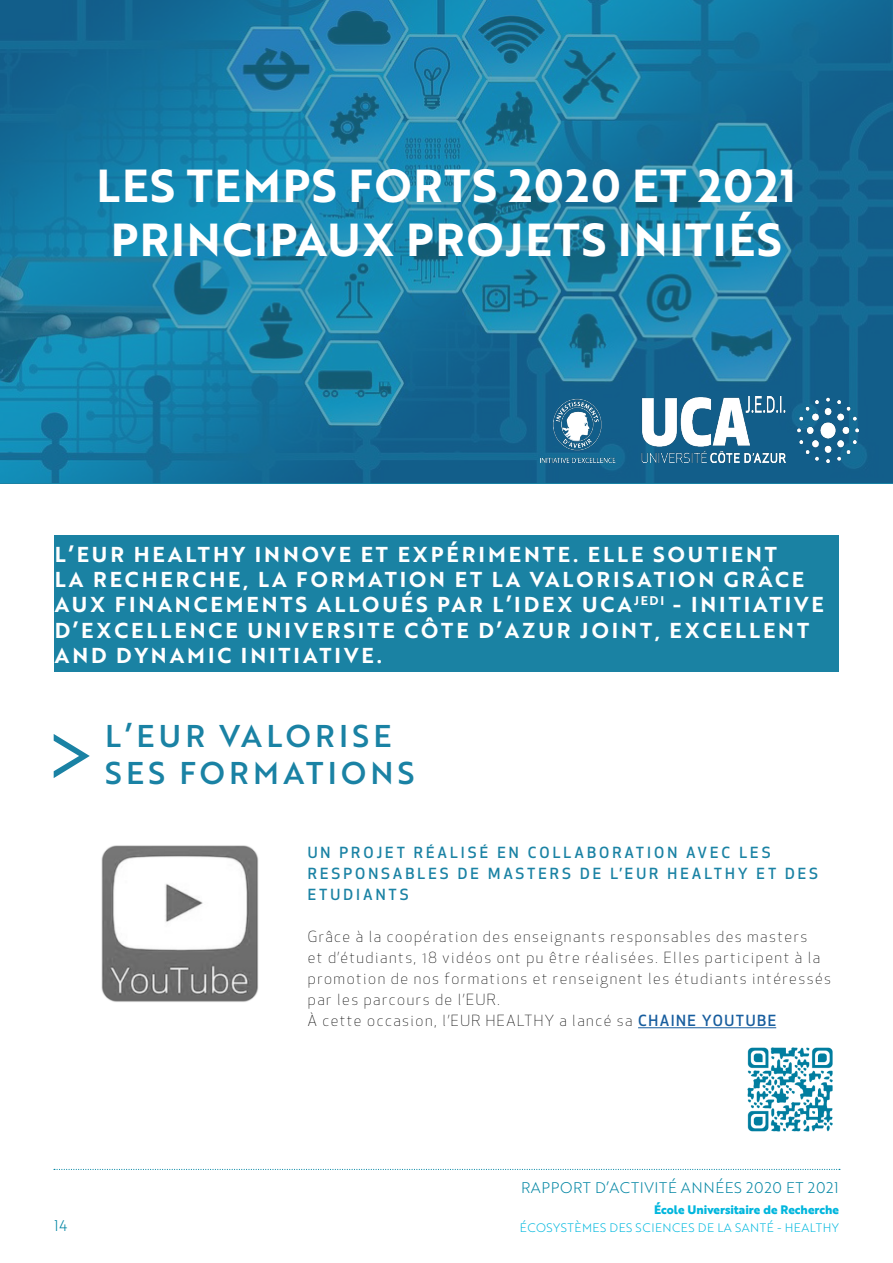
<style>
.page{position:relative;width:893px;height:1263px;background:#fff}
.page>*{position:absolute;margin:0;border:0;box-sizing:border-box;transform-origin:0 0}
.t1{font:85.8px "Brother 1816 Book";color:#1a82a4}
.titre{font:45px "Brother 1816 Bold";letter-spacing:.04em;color:#fff}
.sous-titre{font:30.6px "Brother 1816 Medium";letter-spacing:.14em;color:#1a82a4}
.texte{font:21px/25.2px "Brother 1816 Bold";letter-spacing:.14em;color:#fff}
.sous-titre-2{font:300 15px/21px "Apex New";letter-spacing:.1em;color:#000001}
.sous-titre-3{font:500 15px/21px "Apex New";letter-spacing:.2em;color:#1a82a4}
.t2{font:15px "Brother 1816 Light";letter-spacing:.04em;color:#0085a3}
.t3{font:12px "Brother 1816 Light";letter-spacing:.04em;color:#00b8de}
.t4{font:700 12px "Brother 1816 Extra";color:#00b6dd}
.s1{font-weight:500;color:#175d9e}
</style>
<div class="page">
<svg style="left:54px;top:1169px;width:786px;height:1px"></svg>
<img style="left:0;top:0;width:893px;height:483px">
<div style="left:55px;top:535px;width:784px;height:137px;background:#1a82a3"></div>
<hr style="left:638px;top:1027px;width:138px;height:1px;background:#175d9e">
<img style="left:541px;top:396px;width:318px;height:66px">
<img style="left:101px;top:845px;width:158px;height:157px">
<img style="left:747px;top:1047px;width:86px;height:85px">
<p class="titre" style="left:96px;top:152px;width:701px">LES TEMPS FORTS 2020 ET 2021</p>
<p class="titre" style="left:111px;top:206px;width:673px">PRINCIPAUX PROJETS INITIÉS</p>
<p class="texte" style="left:55px;top:541px;width:771px">L’EUR HEALTHY INNOVE ET EXPÉRIMENTE. ELLE SOUTIENT<br>LA RECHERCHE, LA FORMATION ET LA VALORISATION GRÂCE AUX FINANCEMENTS ALLOUÉS PAR L’IDEX UCA<sup>JEDI</sup> - INITIATIVE D’EXCELLENCE UNIVERSITE CÔTE D’AZUR JOINT, EXCELLENT AND DYNAMIC INITIATIVE.</p>
<p class="t1" style="left:45px;top:693px;width:51px">&gt;</p>
<p class="sous-titre" style="left:105px;top:713px;width:288px">L’EUR VALORISE</p>
<p class="sous-titre" style="left:105px;top:750px;width:311px">SES FORMATIONS</p>
<p class="sous-titre-3" style="left:308px;top:842px;width:512px">UN PROJET RÉALISÉ EN COLLABORATION AVEC LES<br>RESPONSABLES DE MASTERS DE L’EUR HEALTHY ET DES<br>ETUDIANTS</p>
<p class="sous-titre-2" style="left:308px;top:926px;width:525px">Grâce à la coopération des enseignants responsables des masters<br>et d’étudiants, 18 vidéos ont pu être réalisées. Elles participent à la promotion de nos formations et renseignent les étudiants intéressés par les parcours de l’EUR.</p>
<p class="sous-titre-2" style="left:308px;top:1010px;width:470px">À cette occasion, l’EUR HEALTHY a lancé sa <span class="s1">CHAINE YOUTUBE</span></p>
<p class="t2" style="left:54px;top:1214px;width:15px">14</p>
<p class="t2" style="left:521px;top:1176px;width:319px">RAPPORT D’ACTIVITÉ ANNÉES 2020 ET 2021</p>
<p class="t4" style="left:654px;top:1201px;width:186px">École Universitaire de Recherche</p>
<p class="t3" style="left:520px;top:1219px;width:321px">ÉCOSYSTÈMES DES SCIENCES DE LA SANTÉ - HEALTHY</p>
</div>
